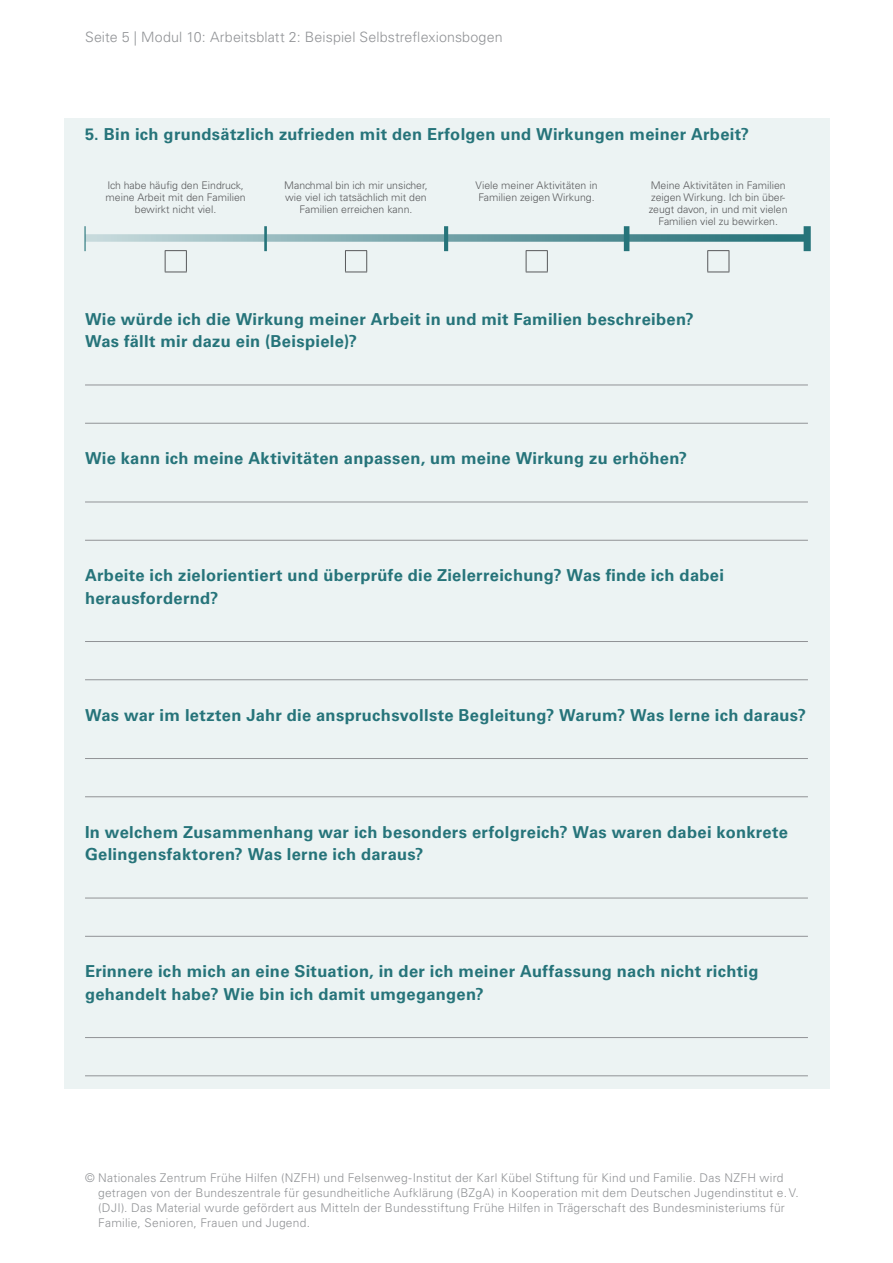
<style>
.page{position:relative;width:893px;height:1263px;background:#fff}
.page>*{position:absolute;margin:0;border:0;box-sizing:border-box;transform-origin:0 0}
.t1{font:700 16.5px/22.5px "Univers LT Std";letter-spacing:.02em;color:#26747a}
.t2{font:300 14.25px "Univers LT Std";letter-spacing:.005em;color:#919396}
.t3{font:300 12px/15px "Univers LT Std";letter-spacing:.02em;color:#919396}
.t4{font:300 10.5px/12px "Univers LT Std";color:#58595b;text-align:center}
</style>
<div class="page">
<div style="left:64px;top:118px;width:765px;height:971px;background:#ecf3f3"></div>
<hr style="left:85px;top:385px;width:723px;height:1px;background:#919396">
<hr style="left:85px;top:423px;width:723px;height:1px;background:#919396">
<hr style="left:85px;top:502px;width:723px;height:1px;background:#919396">
<hr style="left:85px;top:540px;width:723px;height:1px;background:#919396">
<hr style="left:85px;top:641px;width:723px;height:1px;background:#919396">
<hr style="left:85px;top:679px;width:723px;height:1px;background:#919396">
<hr style="left:85px;top:758px;width:723px;height:1px;background:#919396">
<hr style="left:85px;top:796px;width:723px;height:1px;background:#919396">
<hr style="left:85px;top:898px;width:723px;height:1px;background:#919396">
<hr style="left:85px;top:936px;width:723px;height:1px;background:#919396">
<hr style="left:85px;top:1037px;width:723px;height:1px;background:#919396">
<hr style="left:85px;top:1075px;width:723px;height:1px;background:#919396">
<svg style="left:86px;top:234px;width:718px;height:8px;background:#7aa7ac"></svg>
<svg style="left:165px;top:250px;width:22px;height:23px"></svg>
<svg style="left:345px;top:250px;width:22px;height:23px"></svg>
<svg style="left:526px;top:250px;width:22px;height:23px"></svg>
<svg style="left:707px;top:250px;width:23px;height:23px"></svg>
<hr style="left:84px;top:226px;width:2px;height:25px;background:#26747a">
<div style="left:804px;top:226px;width:7px;height:25px;background:#26747a"></div>
<hr style="left:444px;top:226px;width:4px;height:25px;background:#26747a">
<div style="left:624px;top:226px;width:5px;height:25px;background:#26747a"></div>
<hr style="left:264px;top:226px;width:3px;height:25px;background:#26747a">
<p class="t2" style="left:85px;top:29px;width:419px">Seite 5 | Modul 10: Arbeitsblatt 2: Beispiel Selbstreflexionsbogen</p>
<p class="t1" style="left:85px;top:123px;width:666px">5. Bin ich grundsätzlich zufrieden mit den Erfolgen und Wirkungen meiner Arbeit?</p>
<p class="t4" style="left:106px;top:179px;width:142px">Ich habe häufig den Eindruck, meine Arbeit mit den Familien bewirkt nicht viel.</p>
<p class="t4" style="left:284px;top:179px;width:145px">Manchmal bin ich mir unsicher, wie viel ich tatsächlich mit den<br>Familien erreichen kann.</p>
<p class="t4" style="left:476px;top:179px;width:123px;text-align:left">Viele meiner Aktivitäten in<br>Familien zeigen Wirkung.</p>
<p class="t4" style="left:649px;top:179px;width:140px">Meine Aktivitäten in Familien zeigen Wirkung. Ich bin über&shy;zeugt davon, in und mit vielen<br>Familien viel zu bewirken.</p>
<p class="t1" style="left:85px;top:308px;width:610px">Wie würde ich die Wirkung meiner Arbeit in und mit Familien beschreiben?<br>Was fällt mir dazu ein (Beispiele)?</p>
<p class="t1" style="left:85px;top:447px;width:604px">Wie kann ich meine Aktivitäten anpassen, um meine Wirkung zu erhöhen?</p>
<p class="t1" style="left:85px;top:564px;width:640px">Arbeite ich zielorientiert und überprüfe die Zielerreichung? Was finde ich dabei herausfordernd?</p>
<p class="t1" style="left:85px;top:704px;width:722px">Was war im letzten Jahr die anspruchsvollste Begleitung? Warum? Was lerne ich daraus?</p>
<p class="t1" style="left:85px;top:821px;width:704px">In welchem Zusammenhang war ich besonders erfolgreich? Was waren dabei konkrete<br>Gelingensfaktoren? Was lerne ich daraus?</p>
<p class="t1" style="left:85px;top:960px;width:675px">Erinnere ich mich an eine Situation, in der ich meiner Auffassung nach nicht richtig gehandelt habe? Wie bin ich damit umgegangen?</p>
<p class="t3" style="left:98px;top:1170px;width:702px;text-indent:-13px">© Nationales Zentrum Frühe Hilfen (NZFH) und Felsenweg-Institut der Karl Kübel Stiftung für Kind und Familie. Das NZFH wird getragen von der Bundeszentrale für gesundheitliche Aufklärung (BZgA) in Kooperation mit dem Deutschen Jugendinstitut e.V. (DJI). Das Material wurde gefördert aus Mitteln der Bundesstiftung Frühe Hilfen in Trägerschaft des Bundesministeriums für Familie, Senioren, Frauen und Jugend.</p>
</div>
